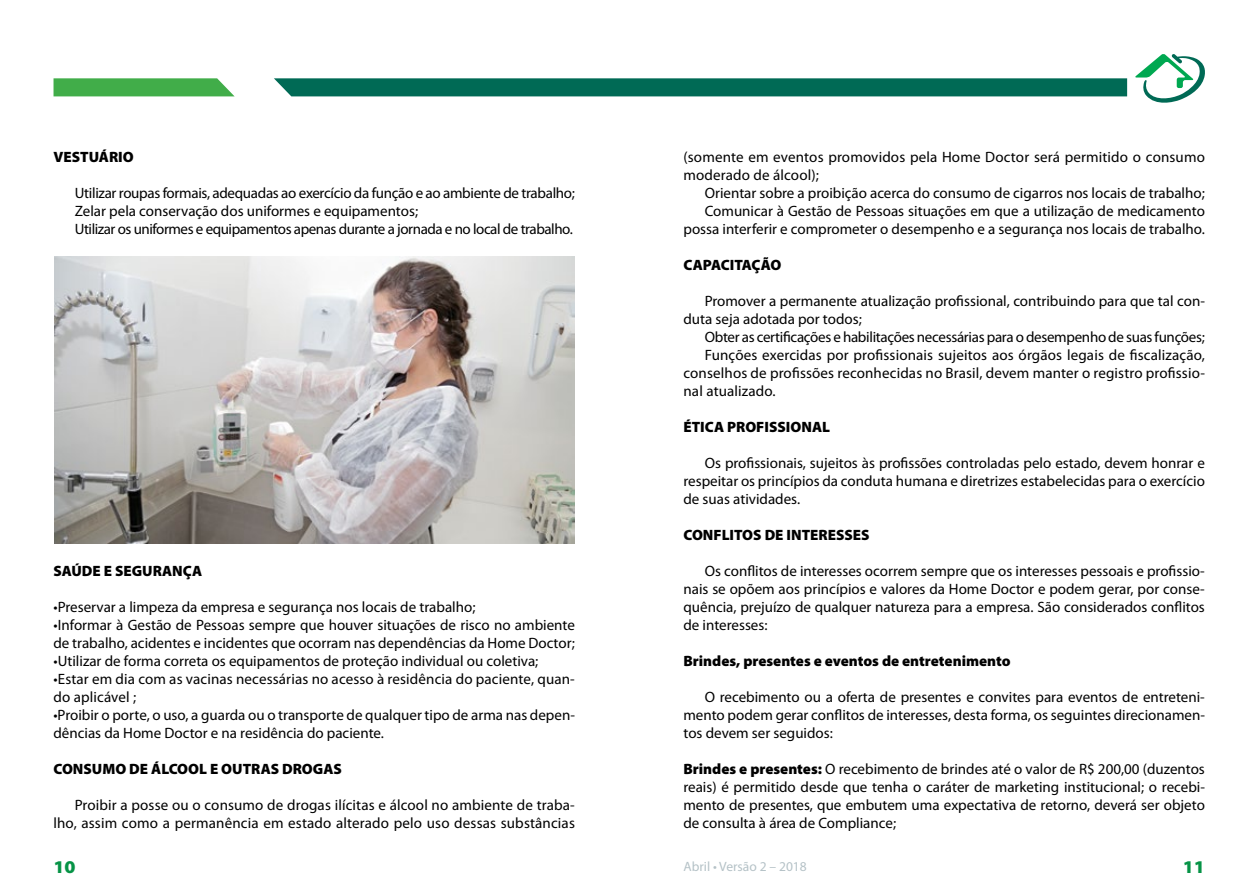
<style>
.page{position:relative;width:1259px;height:893px;background:#fff}
.page>*{position:absolute;margin:0;border:0;box-sizing:border-box;transform-origin:0 0}
.t1{font:900 semi-expanded 18px "Myriad Pro";color:#069346}
.t2{font:15px/18px "Myriad Pro";color:#000}
.t3{font:15px/18px "Myriad Pro";letter-spacing:-.02em;color:#000}
.t4{font:900 15px "Myriad Pro";color:#000}
.t5{font:13.5px "Myriad Pro";color:#b5c2c7}
.s1{font-weight:900}
</style>
<div class="page">
<div style="left:274px;top:78px;width:853px;height:18px;background:#006a55"></div>
<svg style="left:54px;top:78px;width:180px;height:18px;background:#4db254"></svg>
<svg style="left:1135px;top:54px;width:70px;height:49px"></svg>
<img style="left:54px;top:256px;width:521px;height:287px">
<p class="t4" style="left:54px;top:148px;width:82px">VESTUÁRIO</p>
<p class="t3" style="left:75px;top:184px;width:502px">Utilizar roupas formais, adequadas ao exercício da função e ao ambiente de trabalho;<br>Zelar pela conservação dos uniformes e equipamentos;<br>Utilizar os uniformes e equipamentos apenas durante a jornada e no local de trabalho.</p>
<p class="t4" style="left:54px;top:562px;width:150px">SAÚDE E SEGURANÇA</p>
<p class="t2" style="left:54px;top:598px;width:423px">•Preservar a limpeza da empresa e segurança nos locais de trabalho;</p>
<p class="t2" style="left:53px;top:616px;width:523px">•Informar à Gestão de Pessoas sempre que houver situações de risco no ambiente de trabalho, acidentes e incidentes que ocorram nas dependências da Home Doctor;</p>
<p class="t2" style="left:53px;top:652px;width:486px">•Utilizar de forma correta os equipamentos de proteção individual ou coletiva;</p>
<p class="t2" style="left:53px;top:670px;width:523px">•Estar em dia com as vacinas necessárias no acesso à residência do paciente, quan&shy;do aplicável ;</p>
<p class="t2" style="left:53px;top:706px;width:523px">•Proibir o porte, o uso, a guarda ou o transporte de qualquer tipo de arma nas depen&shy;dências da Home Doctor e na residência do paciente.</p>
<p class="t4" style="left:53px;top:760px;width:290px">CONSUMO DE ÁLCOOL E OUTRAS DROGAS</p>
<p class="t2" style="left:53px;top:796px;width:523px;text-align:right">Proibir a posse ou o consumo de drogas ilícitas e álcool no ambiente de traba&shy;lho, assim como a permanência em estado alterado pelo uso dessas substâncias</p>
<p class="t2" style="left:683px;top:148px;width:523px">(somente em eventos promovidos pela Home Doctor será permitido o consumo moderado de álcool);</p>
<p class="t2" style="left:683px;top:184px;width:523px;text-align:right">Orientar sobre a proibição acerca do consumo de cigarros nos locais de trabalho;<br>Comunicar à Gestão de Pessoas situações em que a utilização de medicamento possa interferir e comprometer o desempenho e a segurança nos locais de trabalho.</p>
<p class="t4" style="left:683px;top:256px;width:99px">CAPACITAÇÃO</p>
<p class="t2" style="left:683px;top:292px;width:523px;text-indent:21px">Promover a permanente atualização profissional, contribuindo para que tal con&shy;duta seja adotada por todos;</p>
<p class="t3" style="left:705px;top:328px;width:501px">Obter as certificações e habilitações necessárias para o desempenho de suas funções;</p>
<p class="t2" style="left:705px;top:346px;width:502px">Funções exercidas por profissionais sujeitos aos órgãos legais de fiscalização,</p>
<p class="t2" style="left:683px;top:364px;width:523px">conselhos de profissões reconhecidas no Brasil, devem manter o registro profissio-</p>
<p class="t2" style="left:683px;top:382px;width:94px">nal atualizado.</p>
<p class="t4" style="left:683px;top:418px;width:148px">ÉTICA PROFISSIONAL</p>
<p class="t2" style="left:683px;top:454px;width:523px;text-align:justify;text-indent:21px">Os profissionais, sujeitos às profissões controladas pelo estado, devem honrar e respeitar os princípios da conduta humana e diretrizes estabelecidas para o exercício de suas atividades.</p>
<p class="t4" style="left:683px;top:526px;width:188px">CONFLITOS DE INTERESSES</p>
<p class="t2" style="left:683px;top:562px;width:523px;text-align:justify;text-indent:21px">Os conflitos de interesses ocorrem sempre que os interesses pessoais e profissio&shy;nais se opõem aos princípios e valores da Home Doctor e podem gerar, por conse&shy;quência, prejuízo de qualquer natureza para a empresa. São considerados conflitos de interesses:</p>
<p class="t4" style="left:683px;top:652px;width:329px">Brindes, presentes e eventos de entretenimento</p>
<p class="t2" style="left:683px;top:688px;width:523px;text-align:justify;text-indent:21px">O recebimento ou a oferta de presentes e convites para eventos de entreteni&shy;mento podem gerar conflitos de interesses, desta forma, os seguintes direcionamen&shy;tos devem ser seguidos:</p>
<p class="t2" style="left:683px;top:760px;width:523px;text-align:justify"><span class="s1">Brindes e presentes:</span> O recebimento de brindes até o valor de R$ 200,00 (duzentos reais) é permitido desde que tenha o caráter de marketing institucional; o recebi&shy;mento de presentes, que embutem uma expectativa de retorno, deverá ser objeto de consulta à área de Compliance;</p>
<p class="t1" style="left:54px;top:856px;width:24px">10</p>
<p class="t5" style="left:683px;top:859px;width:125px">Abril • Versão 2 – 2018</p>
<p class="t1" style="left:1182px;top:856px;width:24px">11</p>
</div>
